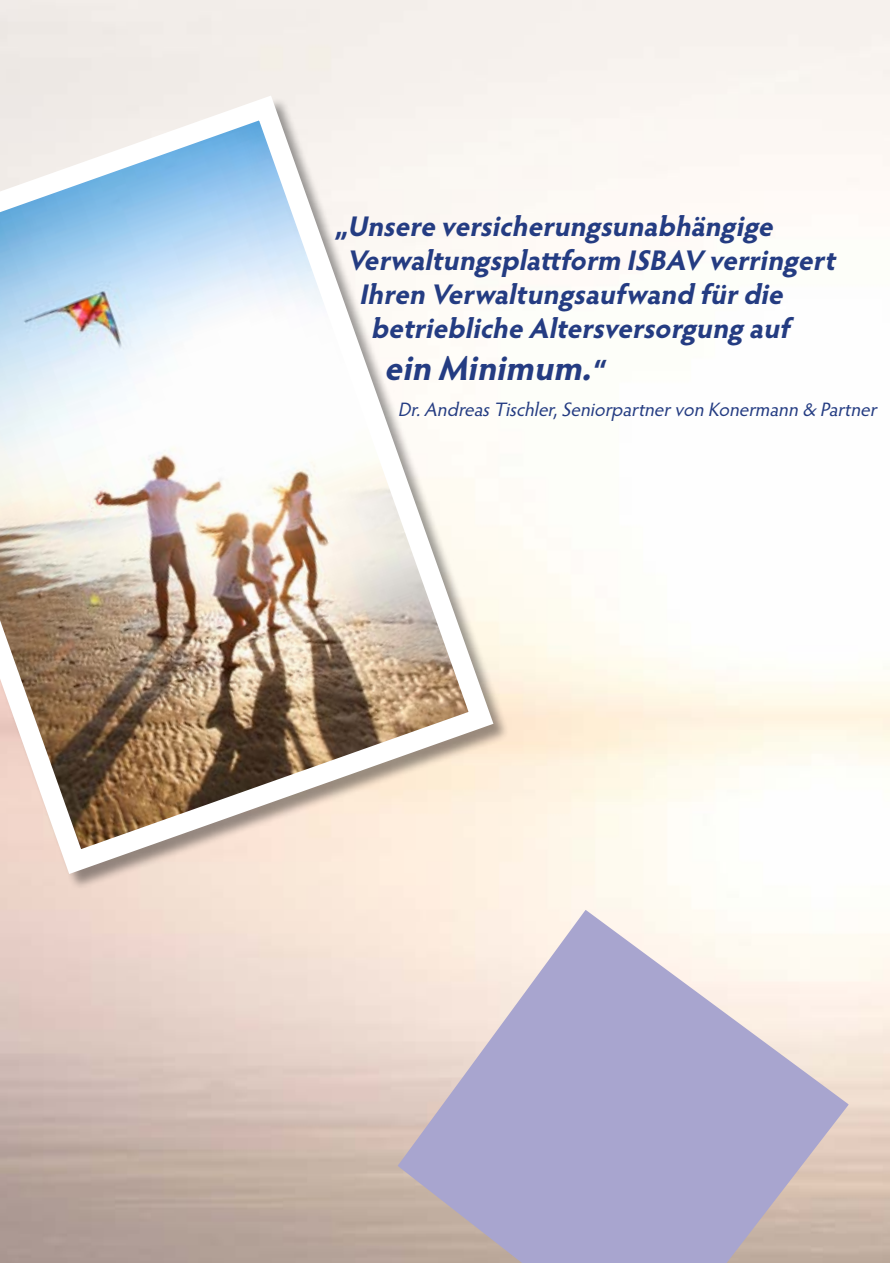
<style>
.page{position:relative;width:890px;height:1263px;background:#fff}
.page>*{position:absolute;margin:0;border:0;box-sizing:border-box;transform-origin:0 0}
.t1{font:italic 700 34.5px "Hypatia Sans Pro";color:#243c82}
.t2{font:italic 700 28.5px "Hypatia Sans Pro";color:#243c82}
.t3{font:italic 19.5px "Hypatia Sans Pro";color:#243c82}
.s1{font-size:28.5px}
</style>
<div class="page">
<svg style="left:398px;top:910px;width:451px;height:353px;background:#c4bcd0"></svg>
<img style="left:0;top:83px;width:506px;height:803px">
<p class="t2" style="left:335px;top:206px;width:447px">„Unsere versicherungsunabhängige</p>
<p class="t2" style="left:347px;top:240px;width:497px">Verwaltungsplattform ISBAV verringert</p>
<p class="t2" style="left:359px;top:274px;width:433px">Ihren Verwaltungsaufwand fürdie</p>
<p class="t2" style="left:371px;top:308px;width:428px">betriebliche Altersversorgung auf</p>
<p class="t1" style="left:384px;top:343px;width:228px">ein Minimum.<span class="s1">“</span></p>
<p class="t3" style="left:398px;top:396px;width:485px">Dr.AndreasTischler,Seniorpartnervon Konermann &amp; Partner</p>
</div>
